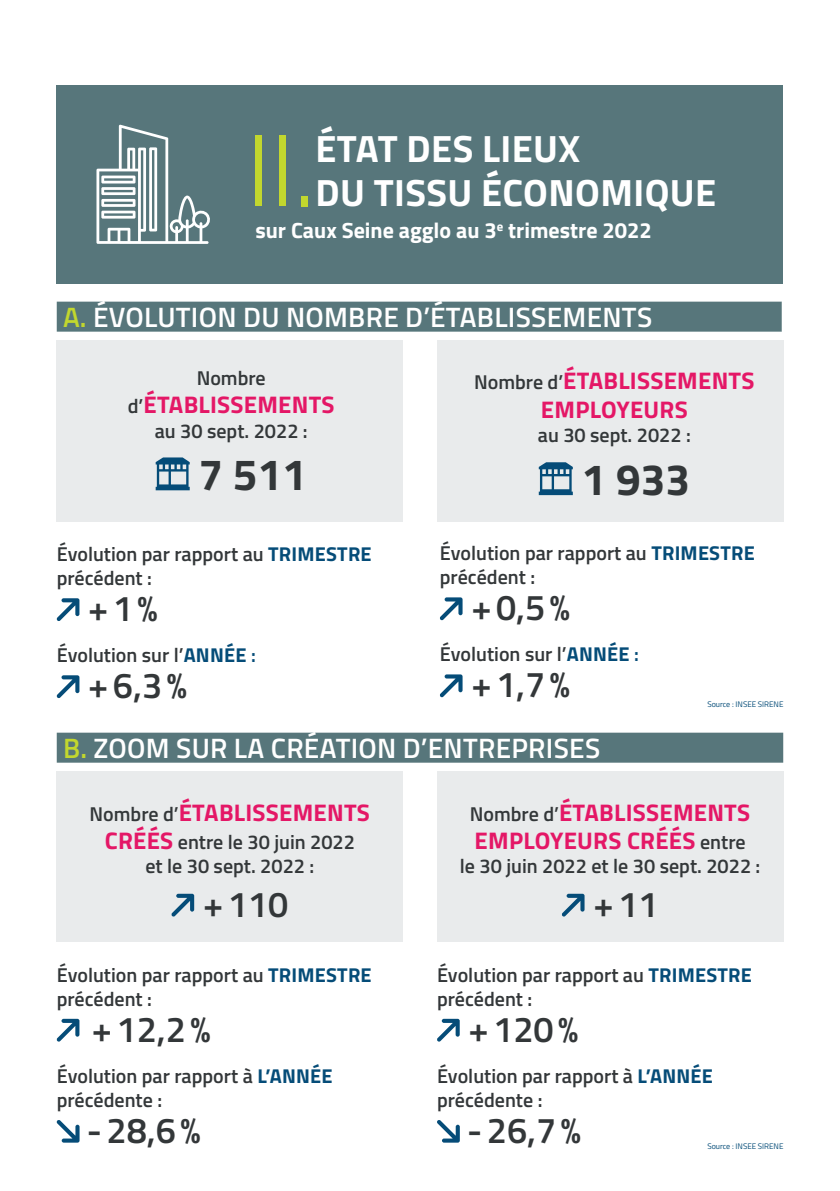
<style>
.page{position:relative;width:840px;height:1191px;background:#fff}
.page>*{position:absolute;margin:0;border:0;box-sizing:border-box;transform-origin:0 0}
.t1{font:300 101.4px "Titillium Web";color:#c2d72e}
.t2{font:700 44px "Titillium Web";color:#333739}
.t3{font:700 38px/44px "Titillium Web";letter-spacing:.01em;color:#fff}
.t4{font:600 36px "Titillium Web";color:#333739}
.t5{font:600 28px "Titillium Web";letter-spacing:.01em;color:#fff}
.t6{font:700 24px/28.8px "Titillium Web";letter-spacing:.01em;color:#e41766;text-align:center}
.t7{font:700 22px "Titillium Web";color:#fff}
.t8{font:600 20px/24px "Titillium Web";color:#333739}
.t9{font:8px "Titillium Web";color:#054c78}
.s1{color:#c2d72e}
.s2{font-weight:600;font-size:20px;color:#333739}
.s3{font-weight:700;color:#054c78}
.s4{color:#054c78}
.s5{font-weight:700;font-size:24px;color:#e41766}
</style>
<div class="page">
<div style="left:57px;top:85px;width:725px;height:198px;background:#57767b"></div>
<div style="left:57px;top:340px;width:346px;height:182px;background:#e9ebec"></div>
<div style="left:437px;top:340px;width:345px;height:182px;background:#e9ebec"></div>
<svg style="left:96px;top:125px;width:114px;height:119px"></svg>
<div style="left:57px;top:302px;width:724px;height:30px;background:#57767b"></div>
<svg style="left:155px;top:457px;width:35px;height:33px"></svg>
<svg style="left:56px;top:598px;width:23px;height:23px"></svg>
<svg style="left:56px;top:675px;width:23px;height:23px"></svg>
<svg style="left:538px;top:462px;width:34px;height:33px"></svg>
<svg style="left:440px;top:597px;width:22px;height:23px"></svg>
<svg style="left:440px;top:674px;width:22px;height:23px"></svg>
<div style="left:57px;top:771px;width:346px;height:170px;background:#e9ebec"></div>
<div style="left:437px;top:771px;width:345px;height:170px;background:#e9ebec"></div>
<div style="left:57px;top:732px;width:725px;height:30px;background:#57767b"></div>
<svg style="left:171px;top:893px;width:23px;height:23px"></svg>
<svg style="left:56px;top:1018px;width:23px;height:23px"></svg>
<svg style="left:57px;top:1120px;width:22px;height:22px"></svg>
<svg style="left:561px;top:893px;width:23px;height:23px"></svg>
<svg style="left:437px;top:1018px;width:22px;height:23px"></svg>
<svg style="left:437px;top:1120px;width:22px;height:22px"></svg>
<p class="t1" style="left:246px;top:97px;width:70px">II.</p>
<p class="t3" style="left:315px;top:125px;width:402px">ÉTAT DES LIEUX<br>DU TISSU ÉCONOMIQUE</p>
<p class="t7" style="left:255px;top:214px;width:397px">sur Caux Seine agglo au 3<sup>e</sup> trimestre 2022</p>
<p class="t5" style="left:63px;top:296px;width:590px"><span class="s1">A.</span> ÉVOLUTION DU NOMBRE D’ÉTABLISSEMENTS</p>
<p class="t8" style="left:197px;top:365px;width:70px">Nombre</p>
<p class="t6" style="left:128px;top:389px;width:208px"><span class="s2">d’</span>ÉTABLISSEMENTS</p>
<p class="t8" style="left:155px;top:417px;width:154px">au 30 sept. 2022 :</p>
<p class="t2" style="left:198px;top:441px;width:110px">7 511</p>
<p class="t6" style="left:474px;top:365px;width:282px"><span class="s2">Nombre d’</span>ÉTABLISSEMENTS<br>EMPLOYEURS</p>
<p class="t8" style="left:537px;top:422px;width:154px">au 30 sept. 2022 :</p>
<p class="t2" style="left:581px;top:446px;width:110px">1 933</p>
<p class="t8" style="left:439px;top:540px;width:316px">Évolution par rapport au <span class="s3">TRIMESTRE </span>précédent :</p>
<p class="t4" style="left:471px;top:580px;width:100px">+0,5%</p>
<p class="t8" style="left:439px;top:641px;width:200px">Évolution sur l’<span class="s3">ANNÉE</span> <span class="s4">:</span></p>
<p class="t4" style="left:471px;top:657px;width:100px">+1,7%</p>
<p class="t9" style="left:707px;top:698px;width:78px">Source : INSEE SIRENE</p>
<p class="t5" style="left:63px;top:727px;width:538px"><span class="s1">B.</span> ZOOM SUR LA CRÉATION D’ENTREPRISES</p>
<p class="t6" style="left:90px;top:796px;width:282px"><span class="s2">Nombre d’</span>ÉTABLISSEMENTS</p>
<p class="t8" style="left:105px;top:829px;width:252px;text-align:center"><span class="s5">CRÉÉS</span> entre le 30 juin 2022 et le 30 sept. 2022 :</p>
<p class="t4" style="left:203px;top:877px;width:87px">+110</p>
<p class="t8" style="left:57px;top:541px;width:316px">Évolution par rapport au <span class="s3">TRIMESTRE </span>précédent :</p>
<p class="t4" style="left:88px;top:581px;width:71px">+1%</p>
<p class="t8" style="left:57px;top:642px;width:200px">Évolution sur l’<span class="s3">ANNÉE</span> <span class="s4">:</span></p>
<p class="t4" style="left:88px;top:658px;width:100px">+6,3%</p>
<p class="t6" style="left:469px;top:796px;width:282px;text-align:left"><span class="s2">Nombre d’</span>ÉTABLISSEMENTS<br>EMPLOYEURS CRÉÉS <span class="s2">entre</span></p>
<p class="t8" style="left:459px;top:853px;width:302px">le 30 juin 2022 et le 30 sept. 2022 :</p>
<p class="t4" style="left:593px;top:877px;width:66px">+11</p>
<p class="t8" style="left:57px;top:961px;width:316px">Évolution par rapport au <span class="s3">TRIMESTRE </span>précédent :</p>
<p class="t4" style="left:92px;top:1002px;width:120px">+12,2%</p>
<p class="t8" style="left:57px;top:1062px;width:277px">Évolution par rapport à <span class="s3">L’ANNÉE </span>précédente :</p>
<p class="t4" style="left:87px;top:1103px;width:115px">-28,6%</p>
<p class="t8" style="left:437px;top:961px;width:316px">Évolution par rapport au <span class="s3">TRIMESTRE </span>précédent :</p>
<p class="t4" style="left:468px;top:1002px;width:111px">+120%</p>
<p class="t8" style="left:437px;top:1062px;width:277px">Évolution par rapport à <span class="s3">L’ANNÉE </span>précédente :</p>
<p class="t4" style="left:467px;top:1103px;width:115px">-26,7%</p>
<p class="t9" style="left:707px;top:1140px;width:78px">Source : INSEE SIRENE</p>
</div>
